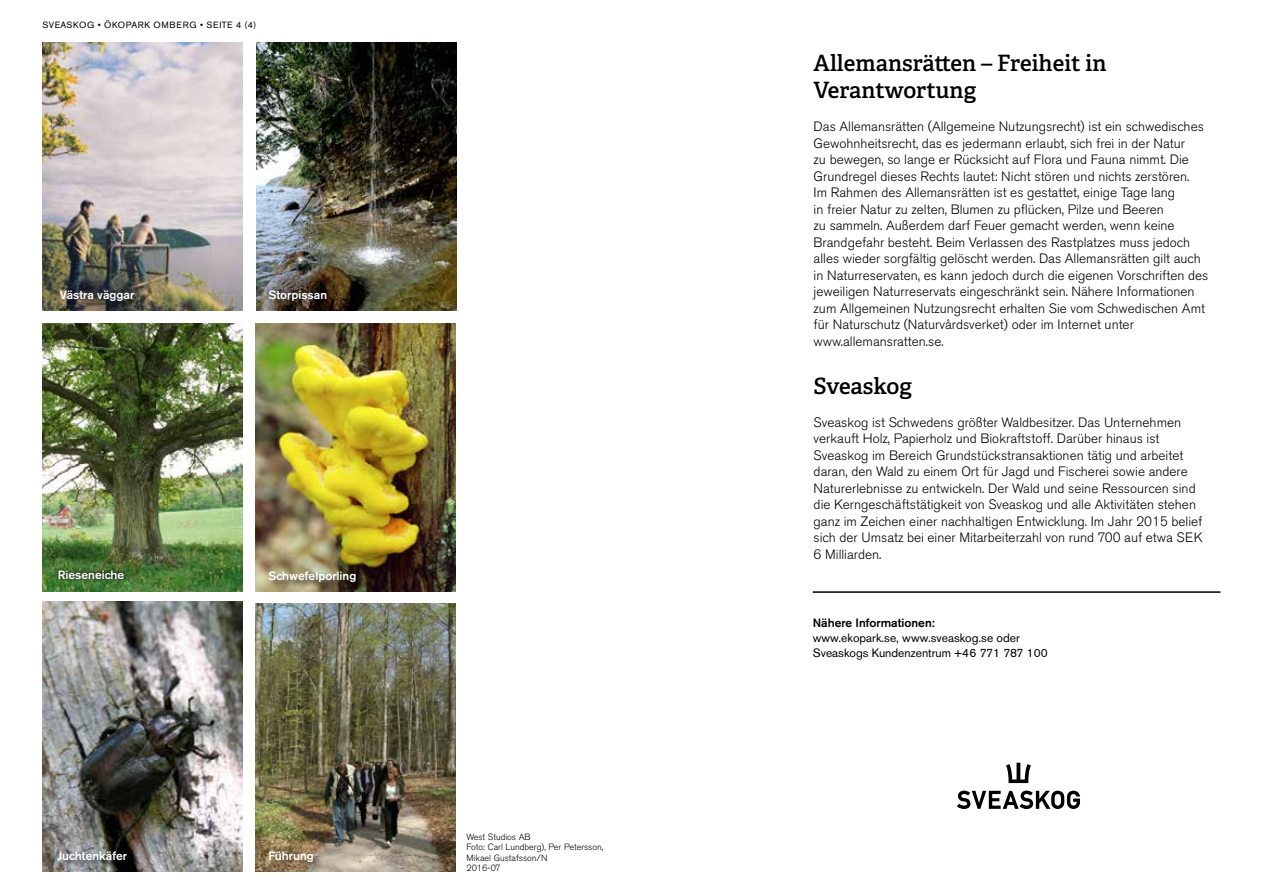
<style>
.page{position:relative;width:1263px;height:893px;background:#fff}
.page>*{position:absolute;margin:0;border:0;box-sizing:border-box;transform-origin:0 0}
.t1{font:600 22.5px/27px "Adelle";color:#000}
.t2{font:300 13.5px/16.5px "Akzidenz Grotesk BE";color:#000}
.t3{font:12px/15px "Akzidenz Grotesk BE";color:#000}
.t4{font:500 12px "Akzidenz Grotesk BE";color:#fff}
.t5{font:500 12px "Akzidenz Grotesk BE";color:#000}
.t6{font:300 9px/10.5px "Akzidenz Grotesk BE";color:#000}
.t7{font:9px "Akzidenz Grotesk BE";letter-spacing:.07em;color:#000}
</style>
<div class="page">
<img style="left:256px;top:43px;width:200px;height:267px">
<img style="left:43px;top:43px;width:199px;height:267px">
<img style="left:43px;top:323px;width:199px;height:268px">
<svg style="left:55px;top:566px;width:73px;height:17px"></svg>
<div style="left:56px;top:286px;width:91px;height:28px;background:#000;opacity:.55"></div>
<img style="left:255px;top:323px;width:200px;height:268px">
<img style="left:255px;top:603px;width:200px;height:268px">
<div style="left:269px;top:571px;width:95px;height:20px;background:#000;opacity:.5"></div>
<div style="left:269px;top:851px;width:53px;height:20px;background:#000;opacity:.5"></div>
<div style="left:265px;top:286px;width:66px;height:19px;background:#000;opacity:.75"></div>
<hr style="left:813px;top:591px;width:407px;height:2px;background:#000">
<svg style="left:957px;top:791px;width:123px;height:18px"></svg>
<svg style="left:1006px;top:763px;width:25px;height:20px"></svg>
<img style="left:43px;top:602px;width:199px;height:270px">
<div style="left:57px;top:851px;width:79px;height:17px;background:#000;opacity:.5"></div>
<p class="t7" style="left:43px;top:20px;width:14px">Sveask</p>
<p class="t7" style="left:79px;top:20px;width:60px">og • Ökopark</p>
<p class="t7" style="left:153px;top:20px;width:24px">omberg</p>
<p class="t7" style="left:200px;top:20px;width:58px">• SEITE 4 (4)</p>
<p class="t4" style="left:60px;top:287px;width:76px">Västra väggar</p>
<p class="t4" style="left:268px;top:287px;width:60px">Storpissan</p>
<h1 class="t1" style="left:814px;top:50px;width:294px">Allemansrätten – Freiheit in<br>Verantwortung</h1>
<p class="t2" style="left:814px;top:119px;width:396px">Das Allemansrätten (Allgemeine Nutzungsrecht) ist ein schwedisches Gewohnheitsrecht, das es jedermann erlaubt, sich frei in der Natur<br>zu bewegen, so lange er Rücksicht auf Flora und Fauna nimmt. Die Grundregel dieses Rechts lautet: Nicht stören und nichts zerstören.<br>Im Rahmen des Allemansrätten ist es gestattet, einige Tage lang<br>in freier Natur zu zelten, Blumen zu pflücken, Pilze und Beeren<br>zu sammeln. Außerdem darf Feuer gemacht werden, wenn keine Brandgefahr besteht. Beim Verlassen des Rastplatzes muss jedoch alles wieder sorgfältig gelöscht werden. Das Allemansrätten gilt auch in Naturreservaten, es kann jedoch durch die eigenen Vorschriften des jeweiligen Naturreservats eingeschränkt sein. Nähere Informationen zum Allgemeinen Nutzungsrecht erhalten Sie vom Schwedischen Amt für Naturschutz (Naturvårdsverket) oder im Internet unter www.allemansratten.se.</p>
<h1 class="t1" style="left:814px;top:373px;width:100px">Sveaskog</h1>
<p class="t2" style="left:814px;top:414px;width:391px">Sveaskog ist Schwedens größter Waldbesitzer. Das Unternehmen verkauft Holz, Papierholz und Biokraftstoff. Darüber hinaus ist Sveaskog im Bereich Grundstückstransaktionen tätig und arbeitet daran, den Wald zu einem Ort für Jagd und Fischerei sowie andere Naturerlebnisse zu entwickeln. Der Wald und seine Ressourcen sind die Kerngeschäftstätigkeit von Sveaskog und alle Aktivitäten stehen ganz im Zeichen einer nachhaltigen Entwicklung. Im Jahr 2015 belief sich der Umsatz bei einer Mitarbeiterzahl von rund 700 auf etwa SEK 6 Milliarden.</p>
<p class="t4" style="left:58px;top:567px;width:68px">Rieseneiche</p>
<p class="t4" style="left:268px;top:568px;width:89px">Schwefelporling</p>
<p class="t5" style="left:813px;top:615px;width:123px">Nähere Informationen:</p>
<p class="t3" style="left:813px;top:630px;width:237px">www.ekopark.se, www.sveaskog.se oder<br>Sveaskogs Kundenzentrum +46 771 787 100</p>
<p class="t4" style="left:57px;top:848px;width:71px">Juchtenkäfer</p>
<p class="t4" style="left:268px;top:848px;width:47px">Führung</p>
<p class="t6" style="left:466px;top:832px;width:138px">West Studios AB<br>Foto: Carl Lundberg), Per Petersson,<br>Mikael Gustafsson/N<br>2016-07</p>
</div>
